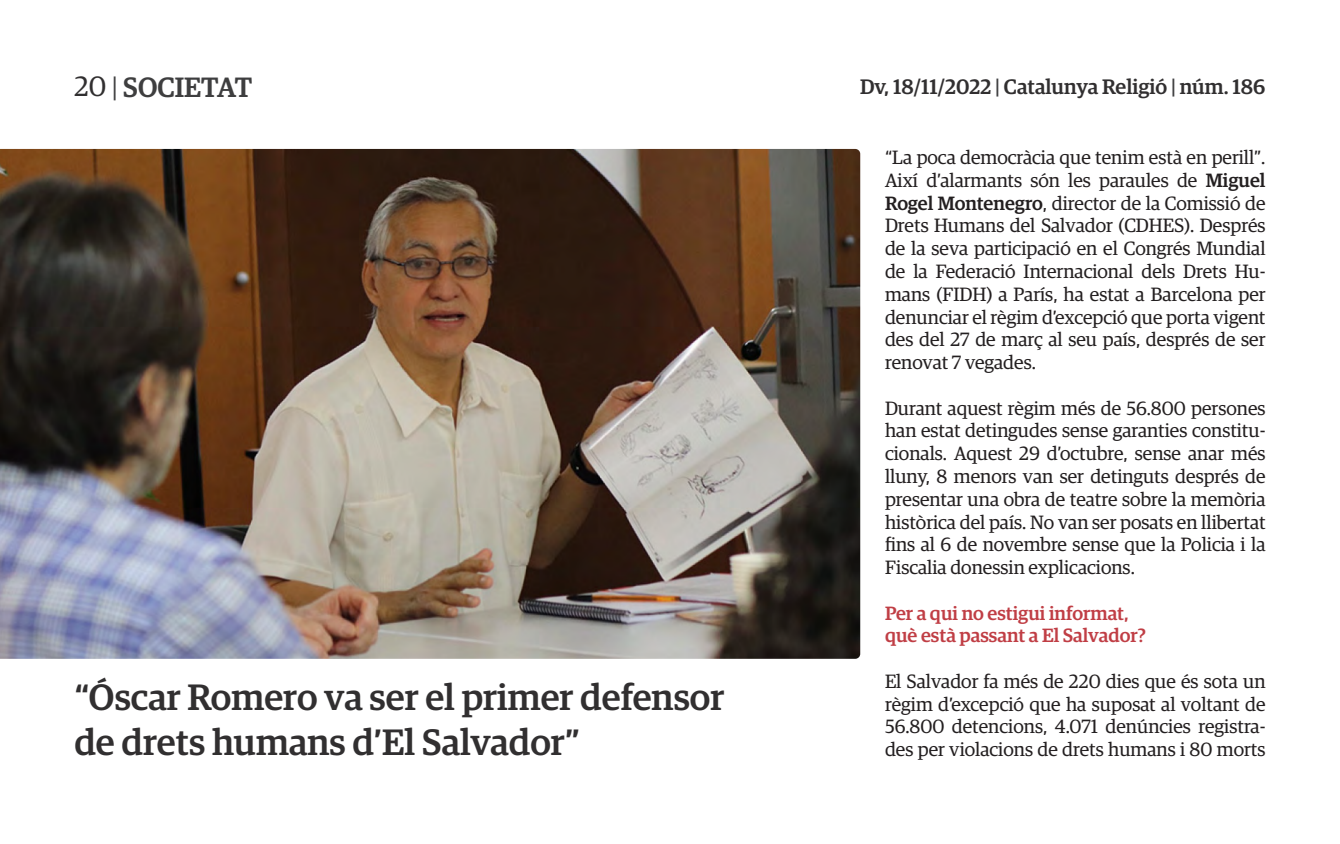
<style>
.page{position:relative;width:1340px;height:844px;background:#fff}
.page>*{position:absolute;margin:0;border:0;box-sizing:border-box;transform-origin:0 0}
.t1{font:500 36.75px "Guardian Egyp";color:#312f30}
.t2{font:500 28px "Guardian Egyp";color:#3e3e3f}
.t3{font:500 21px "Guardian Egyp";color:#312f30}
.t4{font:19.25px/22.8px "Guardian Egyp";color:#231f20;text-align:justify}
.t5{font:500 19.25px "Guardian Egyp";color:#c03e45}
.s1{font-weight:400;color:#312f30}
.s2{font-weight:400}
.s3{color:#3e3e3f}
.s4{font-weight:500}
</style>
<div class="page">
<img style="left:0;top:149px;width:860px;height:509px">
<h2 class="t2" style="left:74px;top:67px;width:179px"><span class="s1">20</span> <span class="s2">|</span> SOCIETAT</h2>
<p class="t3" style="left:860px;top:71px;width:407px">Dv, 18/11/2022 <span class="s3">|</span> Catalunya Religió <span class="s3">|</span> núm. 186</p>
<p class="t1" style="left:74px;top:670px;width:651px">“Óscar Romero va ser el primer defensor</p>
<p class="t1" style="left:74px;top:716px;width:507px">de drets humans d’El Salvador”</p>
<p class="t4" style="left:885px;top:145px;width:382px">“La poca democràcia que tenim està en perill”.<br>Així d’alarmants són les paraules de <span class="s4">Miguel Rogel Montenegro</span>, director de la Comissió de Drets Humans del Salvador (CDHES). Després de la seva participació en el Congrés Mundial de la Federació Internacional dels Drets Hu&shy;mans (FIDH) a París, ha estat a Barcelona per denunciar el règim d’excepció que porta vigent des del 27 de març al seu país, després de ser renovat 7 vegades.</p>
<p class="t4" style="left:885px;top:395px;width:382px">Durant aquest règim més de 56.800 persones han estat detingudes sense garanties constitu&shy;cionals. Aquest 29 d’octubre, sense anar més lluny, 8 menors van ser detinguts després de presentar una obra de teatre sobre la memòria històrica del país. No van ser posats en llibertat fins al 6 de novembre sense que la Policia i la Fiscalia donessin explicacions.</p>
<p class="t5" style="left:885px;top:599px;width:245px">Per a qui no estigui informat,</p>
<p class="t5" style="left:885px;top:621px;width:262px">què està passant a El Salvador?</p>
<p class="t4" style="left:885px;top:668px;width:382px">El Salvador fa més de 220 dies que és sota un règim d’excepció que ha suposat al voltant de 56.800 detencions, 4.071 denúncies registra&shy;des per violacions de drets humans i 80 morts</p>
</div>
